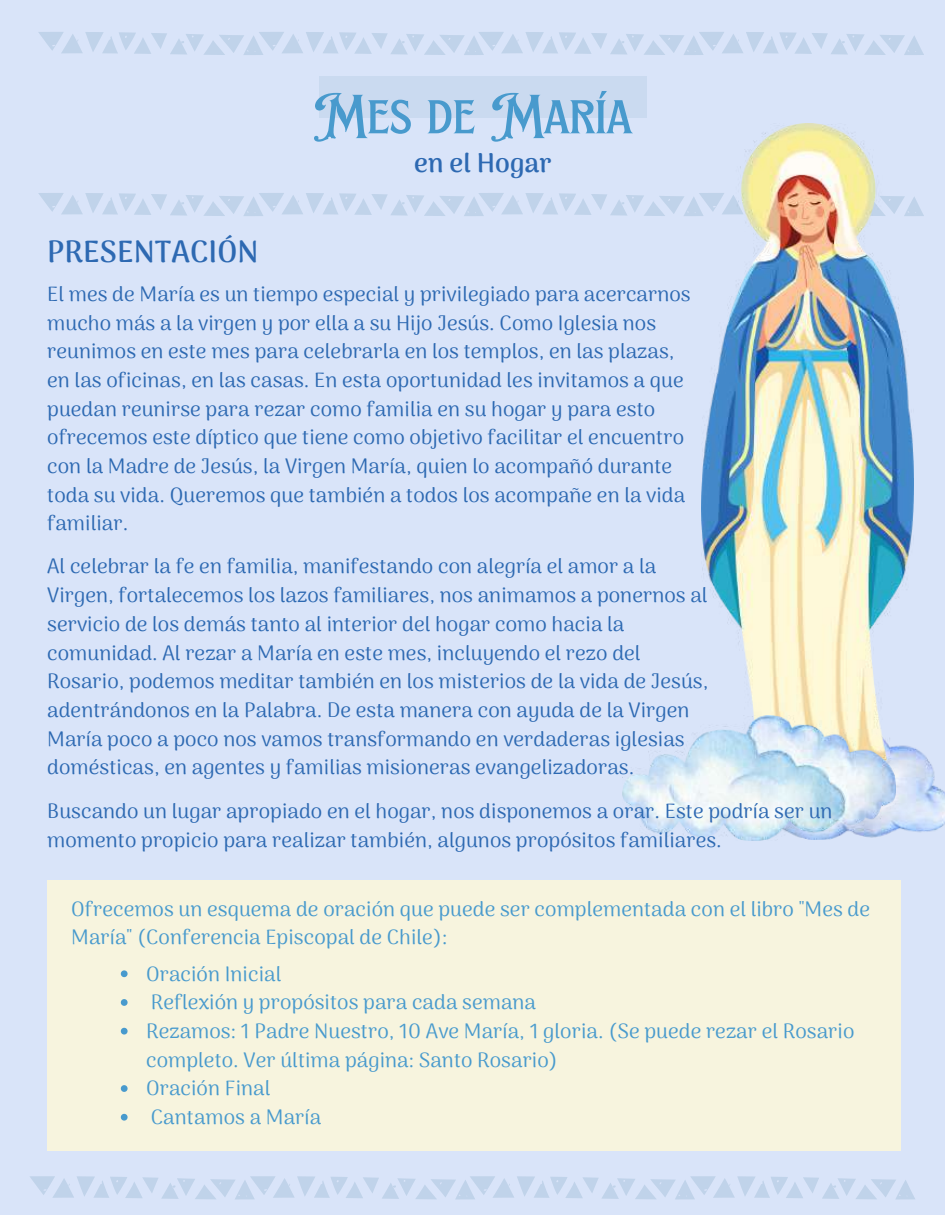
<style>
.page{position:relative;width:945px;height:1215px;background:#d9e4f9}
.page>*{position:absolute;margin:0;border:0;box-sizing:border-box;transform-origin:0 0}
.t1{font:58.05px "EFCO Brookshire";color:#489acd}
.t2{font:700 30.38px "Arima Madurai";letter-spacing:.005em;color:#2d69b2}
.t3{font:700 26.55px "Arima Madurai";letter-spacing:.005em;color:#2d69b2}
.t4{font:20.93px/28.8px "Arima Madurai";letter-spacing:.005em;color:#2d69b2}
.t5{font:20.93px/28.8px "Arima Madurai";letter-spacing:.005em;color:#489acd}
</style>
<div class="page">
<div style="left:47px;top:880px;width:854px;height:271px;background:#f7f4de"></div>
<div style="left:319px;top:76px;width:328px;height:41px;background:#cadaf0"></div>
<svg style="left:38px;top:193px;width:886px;height:23px"></svg>
<svg style="left:30px;top:1176px;width:885px;height:23px"></svg>
<svg style="left:38px;top:32px;width:886px;height:23px"></svg>
<img style="left:896px;top:748px;width:49px;height:84px">
<img style="left:701px;top:123px;width:213px;height:660px">
<img style="left:622px;top:715px;width:274px;height:125px">
<svg style="left:121px;top:970px;width:7px;height:7px"></svg>
<svg style="left:121px;top:999px;width:7px;height:7px"></svg>
<svg style="left:121px;top:1028px;width:7px;height:7px"></svg>
<svg style="left:121px;top:1085px;width:7px;height:7px"></svg>
<svg style="left:121px;top:1114px;width:7px;height:7px"></svg>
<h1 class="t1" style="left:313px;top:80px;width:320px">Mes de María</h1>
<h2 class="t2" style="left:47px;top:233px;width:213px">PRESENTACIÓN</h2>
<p class="t3" style="left:414px;top:147px;width:139px">en el Hogar</p>
<p class="t4" style="left:47px;top:279px;width:645px">El mes de María es un tiempo especial y privilegiado para acercarnos mucho más a la virgen y por ella a su Hijo Jesús. Como Iglesia nos reunimos en este mes para celebrarla en los templos, en las plazas, en las oficinas, en las casas. En esta oportunidad les invitamos a que puedan reunirse para rezar como familia en su hogar y para esto ofrecemos este díptico que tiene como objetivo facilitar el encuentro con la Madre de Jesús, la Virgen María, quien lo acompañó durante toda su vida. Queremos que también a todos los acompañe en la vida familiar.</p>
<p class="t4" style="left:47px;top:552px;width:663px">Al celebrar la fe en familia, manifestando con alegría el amor a la Virgen, fortalecemos los lazos familiares, nos animamos a ponernos al servicio de los demás tanto al interior del hogar como hacia la comunidad. Al rezar a María en este mes, incluyendo el rezo del Rosario, podemos meditar también en los misterios de la vida de Jesús, adentrándonos en la Palabra. De esta manera con ayuda de la Virgen María poco a poco nos vamos transformando en verdaderas iglesias domésticas, en agentes y familias misioneras evangelizadoras.</p>
<p class="t4" style="left:47px;top:796px;width:787px">Buscando un lugar apropiado en el hogar, nos disponemos a orar. Este podría ser un momento propicio para realizar también, algunos propósitos familiares.</p>
<p class="t5" style="left:71px;top:894px;width:800px">Ofrecemos un esquema de oración que puede ser complementada con el libro "Mes de<br>María" (Conferencia Episcopal de Chile):</p>
<p class="t5" style="left:146px;top:959px;width:710px">Oración Inicial<br>Reflexión y propósitos para cada semana<br>Rezamos: 1 Padre Nuestro, 10 Ave María, 1 gloria. (Se puede rezar el Rosario completo. Ver última página: Santo Rosario)<br>Oración Final<br>Cantamos a María</p>
</div>
